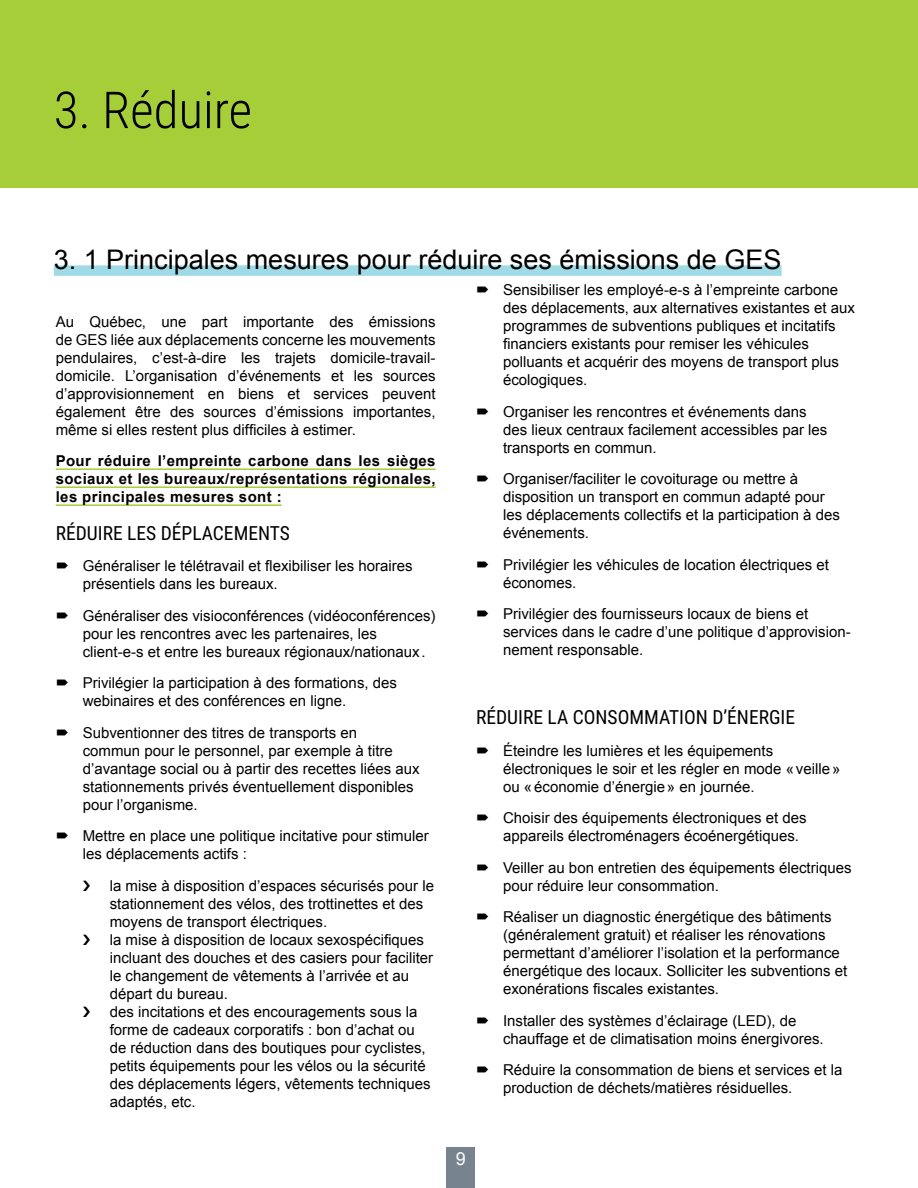
<style>
.page{position:relative;width:918px;height:1188px;background:#fff}
.page>*{position:absolute;margin:0;border:0;box-sizing:border-box;transform-origin:0 0}
.t1{font:300 51px "Roboto Condensed";color:#000}
.t2{font:27px "Arial";color:#000}
.t3{font:19.5px "Roboto Condensed";color:#000}
.t4{font:18px "Arial";color:#fff}
.t5{font:15px/18px "Arial";color:#000}
.t6{font:700 15px/18px "Arial";letter-spacing:.025em;color:#000;text-align:justify}
</style>
<div class="page">
<div style="left:447px;top:1148px;width:28px;height:40px;background:#77848f"></div>
<div style="left:0;top:0;width:918px;height:188px;background:#a6ce39"></div>
<div style="left:54px;top:265px;width:728px;height:11px;background:#9fdbe7"></div>
<hr style="left:56px;top:468px;width:380px;height:2px;background:#a6ce39">
<hr style="left:56px;top:486px;width:380px;height:2px;background:#a6ce39">
<hr style="left:56px;top:504px;width:226px;height:2px;background:#a6ce39">
<h1 class="t1" style="left:54px;top:74px;width:200px">3. Réduire</h1>
<h2 class="t2" style="left:54px;top:242px;width:729px">3. 1 Principales mesures pour réduire ses émissions de GES</h2>
<p class="t5" style="left:56px;top:313px;width:381px;text-align:justify">Au Québec, une part importante des émissions de GES liée aux déplacements concerne les mouvements pendulaires, c’est-à-dire les trajets domicile-travail&shy;domicile. L’organisation d’événements et les sources d’approvisionnement en biens et services peuvent également être des sources d’émissions importantes, même si elles restent plus difficiles à estimer.</p>
<p class="t6" style="left:56px;top:452px;width:381px">Pour réduire l’empreinte carbone dans les sièges sociaux et les bureaux/représentations régionales, les principales mesures sont :</p>
<h3 class="t3" style="left:56px;top:519px;width:236px">RÉDUIRE LES DÉPLACEMENTS</h3>
<p class="t5" style="left:83px;top:557px;width:332px">Généraliser le télétravail et flexibiliser les horaires présentiels dans les bureaux.</p>
<p class="t5" style="left:83px;top:607px;width:354px">Généraliser des visioconférences (vidéoconférences) pour les rencontres avec les partenaires, les client-e-s et entre les bureaux régionaux/nationaux .</p>
<p class="t5" style="left:83px;top:674px;width:316px">Privilégier la participation à des formations, des webinaires et des conférences en ligne.</p>
<p class="t5" style="left:83px;top:724px;width:338px">Subventionner des titres de transports en<br>commun pour le personnel, par exemple à titre d’avantage social ou à partir des recettes liées aux stationnements privés éventuellement disponibles pour l’organisme.</p>
<p class="t5" style="left:83px;top:827px;width:347px">Mettre en place une politique incitative pour stimuler les déplacements actifs :</p>
<p class="t5" style="left:110px;top:877px;width:326px">la mise à disposition d’espaces sécurisés pour le stationnement des vélos, des trottinettes et des moyens de transport électriques.<br>la mise à disposition de locaux sexospécifiques incluant des douches et des casiers pour faciliter le changement de vêtements à l’arrivée et au départ du bureau.<br>des incitations et des encouragements sous la forme de cadeaux corporatifs : bon d’achat ou de réduction dans des boutiques pour cyclistes, petits équipements pour les vélos ou la sécurité des déplacements légers, vêtements techniques adaptés, etc.</p>
<p class="t5" style="left:503px;top:281px;width:353px">Sensibiliser les employé-e-s à l’empreinte carbone des déplacements, aux alternatives existantes et aux programmes de subventions publiques et incitatifs financiers existants pour remiser les véhicules polluants et acquérir des moyens de transport plus écologiques.</p>
<p class="t5" style="left:503px;top:403px;width:326px">Organiser les rencontres et événements dans des lieux centraux facilement accessibles par les transports en commun.</p>
<p class="t5" style="left:503px;top:470px;width:338px">Organiser/faciliter le covoiturage ou mettre à disposition un transport en commun adapté pour les déplacements collectifs et la participation à des événements.</p>
<p class="t5" style="left:503px;top:556px;width:327px">Privilégier les véhicules de location électriques et économes.</p>
<p class="t5" style="left:503px;top:605px;width:349px">Privilégier des fournisseurs locaux de biens et services dans le cadre d’une politique d’approvision&shy;nement responsable.</p>
<h3 class="t3" style="left:476px;top:704px;width:321px">RÉDUIRE LA CONSOMMATION D’ÉNERGIE</h3>
<p class="t5" style="left:503px;top:742px;width:339px">Éteindre les lumières et les équipements électroniques le soir et les régler en mode «veille» ou «économie d’énergie» en journée.</p>
<p class="t5" style="left:503px;top:809px;width:305px">Choisir des équipements électroniques et des appareils électroménagers écoénergétiques.</p>
<p class="t5" style="left:503px;top:859px;width:350px">Veiller au bon entretien des équipements électriques pour réduire leur consommation.</p>
<p class="t5" style="left:503px;top:908px;width:346px">Réaliser un diagnostic énergétique des bâtiments (généralement gratuit) et réaliser les rénovations permettant d’améliorer l’isolation et la performance énergétique des locaux. Solliciter les subventions et exonérations fiscales existantes.</p>
<p class="t5" style="left:503px;top:1012px;width:322px">Installer des systèmes d’éclairage (LED), de chauffage et de climatisation moins énergivores.</p>
<p class="t5" style="left:503px;top:1061px;width:341px">Réduire la consommation de biens et services et la production de déchets/matières résiduelles.</p>
<p class="t4" style="left:456px;top:1147px;width:12px">9</p>
</div>
